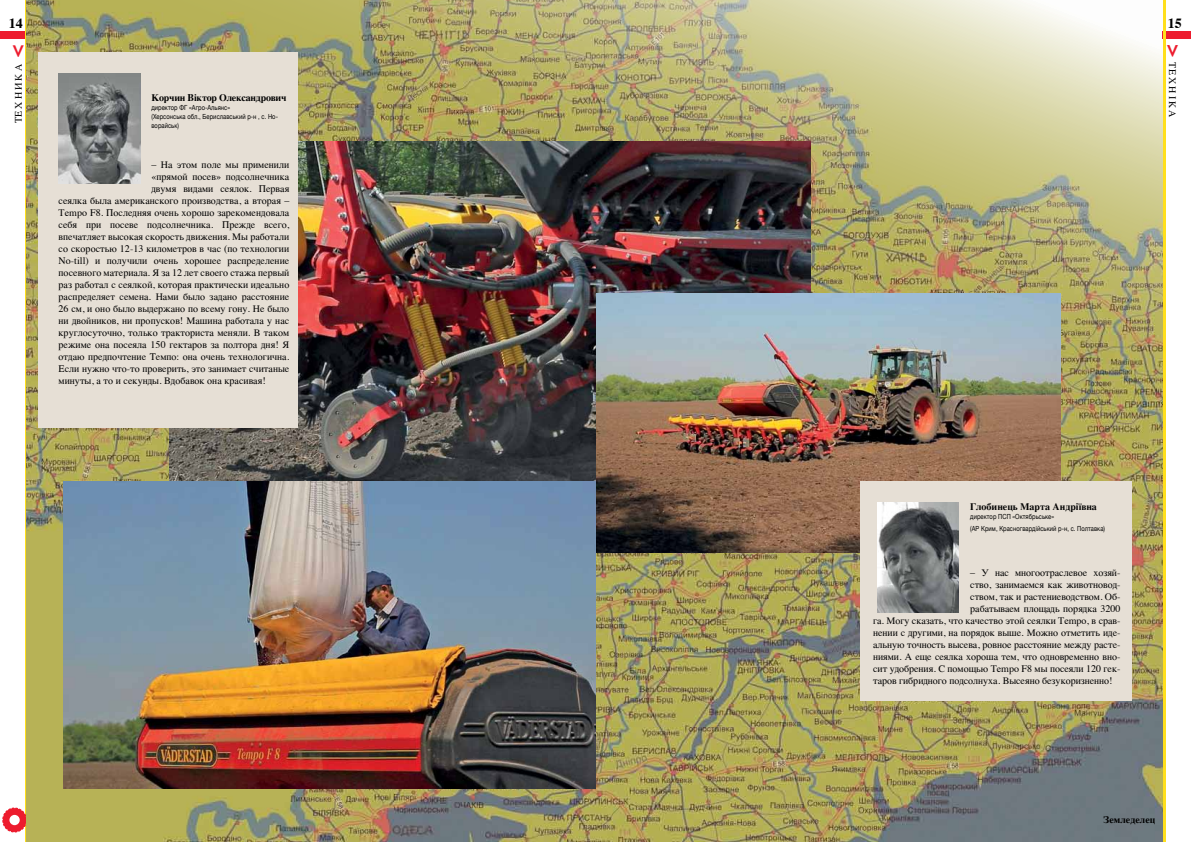
<style>
.page{position:relative;width:1191px;height:842px;background:#fff}
.page>*{position:absolute;margin:0;border:0;box-sizing:border-box;transform-origin:0 0}
.t1{font:700 14px "Times";color:#000}
.t2{font:10px "Times";letter-spacing:.005em;color:#000}
.t3{font:700 10px "Times";color:#000}
.t4{font:700 10px "Times";letter-spacing:-.02em;color:#000}
.t5{font:7px/9px "Helvetica Neue";letter-spacing:.01em;color:#000;scale:.83 1}
.s1{font-weight:700;font-size:20.6px;color:#ed1c2e}
</style>
<div class="page">
<img style="left:28px;top:0;width:1134px;height:842px">
<div style="left:0;top:31px;width:28px;height:8px;background:#ed1c2e"></div>
<hr style="left:26px;top:0;width:2px;height:842px;background:#ffdf1c">
<svg style="left:2px;top:807px;width:25px;height:25px"></svg>
<div style="left:1162px;top:31px;width:29px;height:8px;background:#ed1c2e"></div>
<hr style="left:1162px;top:0;width:3px;height:842px;background:#ffdf1c">
<img style="left:170px;top:142px;width:640px;height:360px">
<img style="left:596px;top:293px;width:464px;height:259px">
<div style="left:860px;top:481px;width:271px;height:220px;background:#e6dfd5"></div>
<img style="left:877px;top:502px;width:82px;height:111px">
<div style="left:38px;top:52px;width:260px;height:375px;background:#e6dfd5"></div>
<img style="left:59px;top:73px;width:81px;height:111px">
<img style="left:64px;top:481px;width:531px;height:307px">
<h1 class="t1" style="left:9px;top:9px;width:15px">14</h1>
<p class="t2" style="left:9px;top:123px;width:80px;rotate:-90deg">Тех ника <span class="s1">&lt;</span></p>
<p class="t4" style="left:151px;top:88px;width:137px">Корчин Віктор Олександрович</p>
<p class="t5" style="left:151px;top:103px;width:154px">директор ФГ «Агро-Альянс»<br>(Херсонська обл., Бериславський р-н , с. Но&shy;ворайськ)</p>
<p class="t2" style="left:151px;top:155px;width:139px">– На этом поле мы применили</p>
<p class="t2" style="left:151px;top:167px;width:139px">«прямой посев» подсолнечника</p>
<p class="t2" style="left:151px;top:179px;width:139px">двумя видами сеялок. Первая</p>
<p class="t2" style="left:59px;top:191px;width:232px">сеялка была американского производства, а вторая –</p>
<p class="t2" style="left:59px;top:203px;width:232px">Tempo F8. Последняя очень хорошо зарекомендовала</p>
<p class="t2" style="left:59px;top:215px;width:232px">себя при посеве подсолнечника. Прежде всего,</p>
<p class="t2" style="left:59px;top:227px;width:232px">впечатляет высокая скорость движения. Мы работали</p>
<p class="t2" style="left:59px;top:239px;width:232px">со скоростью 12-13 километров в час (по технологии</p>
<p class="t2" style="left:59px;top:251px;width:232px">No-till) и получили очень хорошее распределение</p>
<p class="t2" style="left:59px;top:263px;width:232px">посевного материала. Я за 12 лет своего стажа первый</p>
<p class="t2" style="left:59px;top:275px;width:232px">раз работал с сеялкой, которая практически идеально</p>
<p class="t2" style="left:59px;top:287px;width:232px">распределяет семена. Нами было задано расстояние</p>
<p class="t2" style="left:59px;top:299px;width:232px">26 см, и оно было выдержано по всему гону. Не было</p>
<p class="t2" style="left:59px;top:311px;width:232px">ни двойников, ни пропусков! Машина работала у нас</p>
<p class="t2" style="left:59px;top:323px;width:232px">круглосуточно, только тракториста меняли. В таком</p>
<p class="t2" style="left:59px;top:335px;width:232px">режиме она посеяла 150 гектаров за полтора дня! Я</p>
<p class="t2" style="left:59px;top:347px;width:232px">отдаю предпочтение Темпо: она очень технологична.</p>
<p class="t2" style="left:59px;top:359px;width:232px">Если нужно что-то проверить, это занимает считаные</p>
<p class="t2" style="left:59px;top:371px;width:209px">минуты, а то и секунды. Вдобавок она красивая!</p>
<h1 class="t1" style="left:1167px;top:9px;width:15px">15</h1>
<p class="t2" style="left:1181px;top:45px;width:73px;rotate:90deg"><span class="s1">&gt;</span> Тех нIка</p>
<p class="t3" style="left:970px;top:496px;width:128px">Глобинець Марта Андріївна</p>
<p class="t5" style="left:970px;top:510px;width:164px;line-height:12px">директор ПСП «Октябрьське»<br>(АР Крим, Красногвардійський р-н, с. Полтавка)</p>
<p class="t2" style="left:970px;top:563px;width:152px">– У нас многоотраслевое хозяй-</p>
<p class="t2" style="left:970px;top:575px;width:152px">ство, занимаемся как животновод-</p>
<p class="t2" style="left:970px;top:587px;width:152px">ством, так и растениеводством. Об-</p>
<p class="t2" style="left:970px;top:599px;width:152px">рабатываем площадь порядка 3200</p>
<p class="t2" style="left:873px;top:611px;width:249px">га. Могу сказать, что качество этой сеялки Tempo, в срав-</p>
<p class="t2" style="left:873px;top:623px;width:249px">нении с другими, на порядок выше. Можно отметить иде-</p>
<p class="t2" style="left:873px;top:635px;width:249px">альную точность высева, ровное расстояние между расте-</p>
<p class="t2" style="left:873px;top:647px;width:249px">ниями. А еще сеялка хороша тем, что одновременно вно-</p>
<p class="t2" style="left:873px;top:659px;width:249px">сит удобрения. С помощью Tempo F8 мы посеяли 120 гек-</p>
<p class="t2" style="left:873px;top:671px;width:241px">таров гибридного подсолнуха. Высеяно безукоризненно!</p>
<p class="t3" style="left:1103px;top:810px;width:54px">Земледелец</p>
</div>
